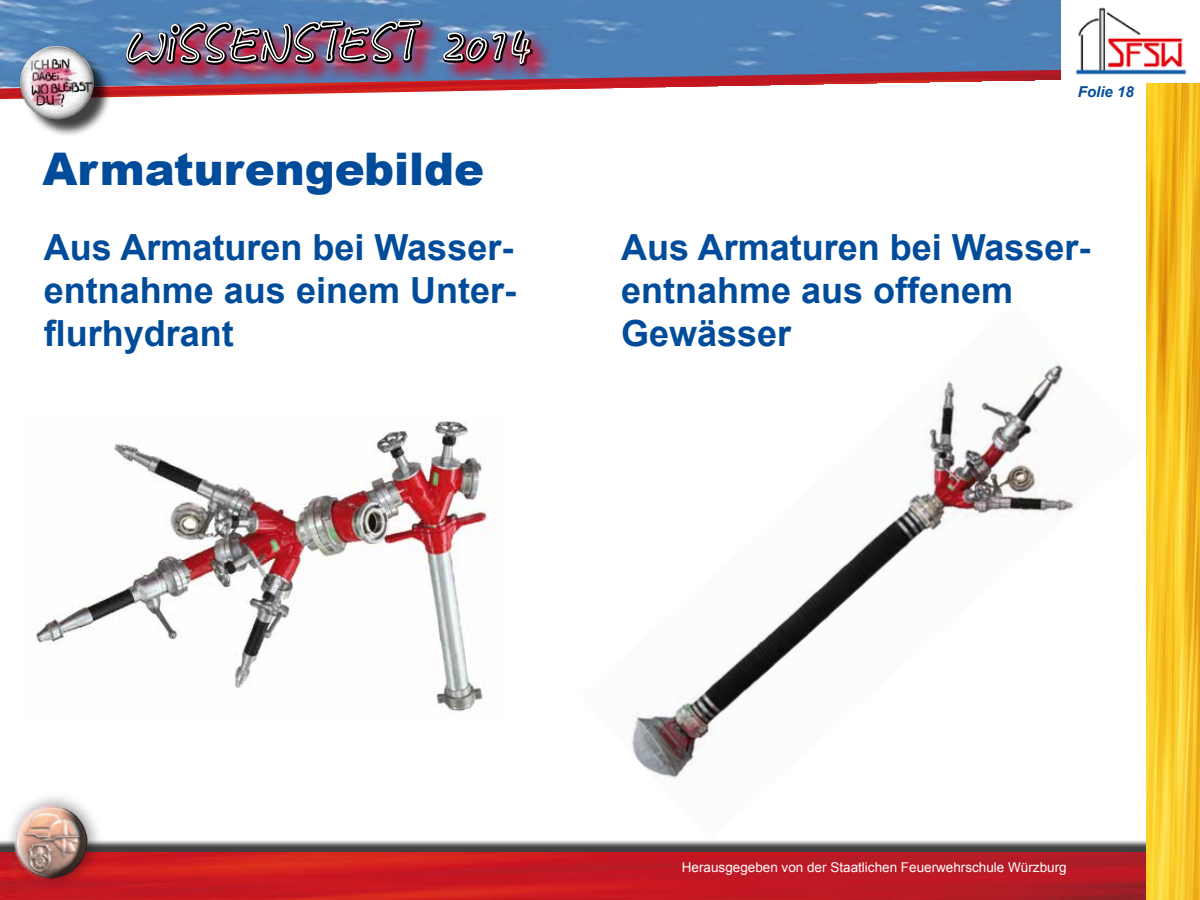
<style>
.page{position:relative;width:1200px;height:900px;background:#fff}
.page>*{position:absolute;margin:0;border:0;box-sizing:border-box;transform-origin:0 0}
.t1{font:900 45px "Arial";color:#004c9a}
.t2{font:700 36px/43.2px "Arial";color:#004c9a;text-align:justify}
.t3{font:italic 700 15px "Arial";color:#004c9a}
.t4{font:13.5px "Arial";color:#fff}
</style>
<div class="page">
<div style="left:0;top:839px;width:1200px;height:61px;background:#000;opacity:.75"></div>
<img style="left:0;top:853px;width:1147px;height:47px">
<img style="left:0;top:0;width:1061px;height:67px">
<img style="left:1147px;top:99px;width:53px;height:801px">
<img style="left:0;top:67px;width:1200px;height:32px">
<div style="left:4px;top:791px;width:101px;height:100px;background:#000;opacity:.44"></div>
<div style="left:8px;top:800px;width:63px;height:84px;background:#fff;opacity:.75"></div>
<div style="left:13px;top:800px;width:82px;height:87px;background:#000;opacity:.75"></div>
<div style="left:23px;top:49px;width:89px;height:89px;background:#000;opacity:.75"></div>
<img style="left:20px;top:47px;width:74px;height:73px">
<div style="left:1061px;top:0;width:139px;height:83px;background:#fff"></div>
<img style="left:1075px;top:7px;width:112px;height:68px">
<div style="left:507px;top:26px;width:48px;height:62px;background:#e2001a;opacity:.75"></div>
<svg style="left:125px;top:0;width:381px;height:99px;background:#847497"></svg>
<div style="left:513px;top:33px;width:36px;height:50px;background:#e2001a;opacity:.75"></div>
<img style="left:128px;top:22px;width:408px;height:47px">
<img style="left:579px;top:361px;width:566px;height:479px">
<img style="left:36px;top:421px;width:458px;height:291px">
<p class="t3" style="left:1078px;top:82px;width:57px">Folie 18</p>
<p class="t1" style="left:43px;top:137px;width:443px">Armaturengebilde</p>
<p class="t2" style="left:44px;top:227px;width:474px">Aus Armaturen bei Wasser&shy;entnahme aus einem Unter&shy;flurhydrant</p>
<p class="t2" style="left:621px;top:227px;width:471px;text-align:left">Aus Armaturen bei Wasser&shy;entnahme aus offenem<br>Gewässer</p>
<p class="t4" style="left:682px;top:859px;width:386px">Herausgegeben von der Staatlichen Feuerwehrschule Würzburg</p>
</div>
